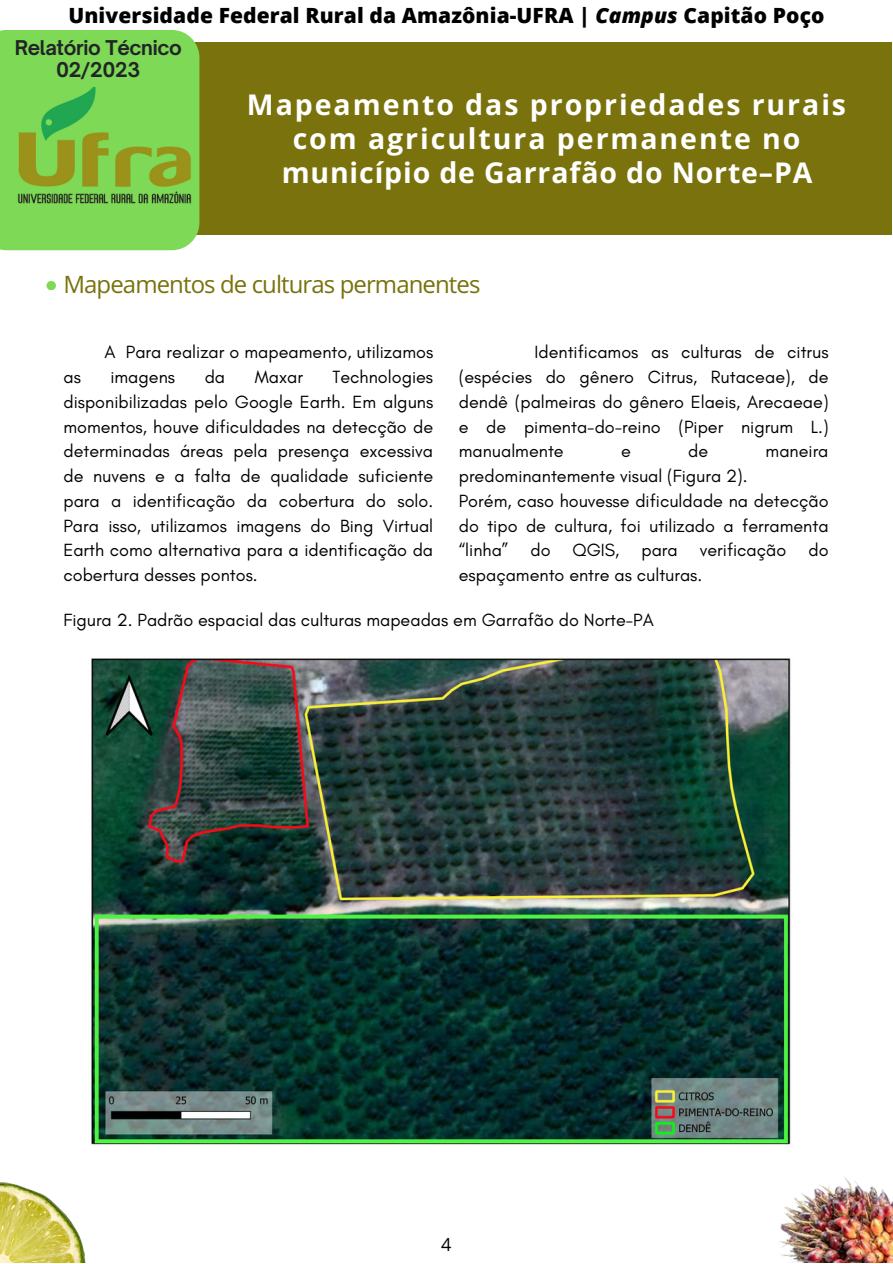
<style>
.page{position:relative;width:893px;height:1264px;background:#fff}
.page>*{position:absolute;margin:0;border:0;box-sizing:border-box;transform-origin:0 0}
.t1{font:700 28.5px/33.8px "Open Sans";letter-spacing:.07em;color:#fff;text-align:center}
.t2{font:700 28.5px "Open Sans";letter-spacing:.03em;color:#fff}
.t3{font:24px "Open Sans Hebrew";letter-spacing:-.04em;color:#79720d}
.t4{font:800 21px "Open Sans";letter-spacing:.005em;color:#000}
.t5{font:700 19.5px/22.5px "Open Sauce One";letter-spacing:-.015em;color:#222425;text-align:center}
.t6{font:18px/24.8px "Glacial Indifference";color:#000;text-align:justify}
.t7{font:18px "Open Sans";color:#000}
.s1{font-style:italic}
</style>
<div class="page">
<div style="left:178px;top:43px;width:714px;height:192px;background:#79720d"></div>
<div style="left:0;top:30px;width:199px;height:220px;background:#7ed957"></div>
<img style="left:6px;top:88px;width:188px;height:124px">
<svg style="left:47px;top:281px;width:9px;height:9px"></svg>
<img style="left:0;top:1182px;width:85px;height:80px">
<img style="left:91px;top:658px;width:700px;height:487px">
<img style="left:779px;top:1177px;width:113px;height:85px">
<p class="t4" style="left:68px;top:1px;width:757px">Universidade Federal Rural da Amazônia-UFRA | <span class="s1">Campus</span> Capitão Poço</p>
<p class="t5" style="left:15px;top:36px;width:169px">Relatório Técnico<br>02/2023</p>
<p class="t1" style="left:247px;top:87px;width:600px">Mapeamento das propriedades rurais com agricultura permanente no</p>
<p class="t2" style="left:282px;top:152px;width:532px">município de Garrafão do Norte–PA</p>
<p class="t3" style="left:63px;top:267px;width:418px">Mapeamentos de culturas permanentes</p>
<p class="t6" style="left:104px;top:340px;width:330px">A Para realizar o mapeamento, utilizamos</p>
<p class="t6" style="left:63px;top:364px;width:19px">as</p>
<p class="t6" style="left:110px;top:364px;width:66px">imagens</p>
<p class="t6" style="left:205px;top:364px;width:22px">da</p>
<p class="t6" style="left:255px;top:364px;width:50px">Maxar</p>
<p class="t6" style="left:63px;top:364px;width:371px;text-indent:269px">Technologies disponibilizadas pelo Google Earth. Em alguns momentos, houve dificuldades na detecção de determinadas áreas pela presença excessiva de nuvens e a falta de qualidade suficiente para a identificação da cobertura do solo.<br>Para isso, utilizamos imagens do Bing Virtual Earth como alternativa para a identificação da cobertura desses pontos.</p>
<p class="t6" style="left:459px;top:340px;width:371px;text-indent:76px">Identificamos as culturas de citrus (espécies do gênero Citrus, Rutaceae), de dendê (palmeiras do gênero Elaeis, Arecaeae) e de pimenta-do-reino (Piper nigrum L.) manualmente</p>
<p class="t6" style="left:621px;top:439px;width:11px">e</p>
<p class="t6" style="left:688px;top:439px;width:22px">de</p>
<p class="t6" style="left:765px;top:439px;width:64px">maneira</p>
<p class="t6" style="left:459px;top:463px;width:290px">predominantemente visual (Figura 2).</p>
<p class="t6" style="left:459px;top:488px;width:371px">Porém, caso houvesse dificuldade na detecção do tipo de cultura, foi utilizado a ferramenta “linha” do QGIS, para verificação do espaçamento entre as culturas.</p>
<p class="t6" style="left:63px;top:607px;width:592px">Figura 2. Padrão espacial das culturas mapeadas em Garrafão do Norte-PA</p>
<p class="t7" style="left:441px;top:1231px;width:12px">4</p>
</div>
